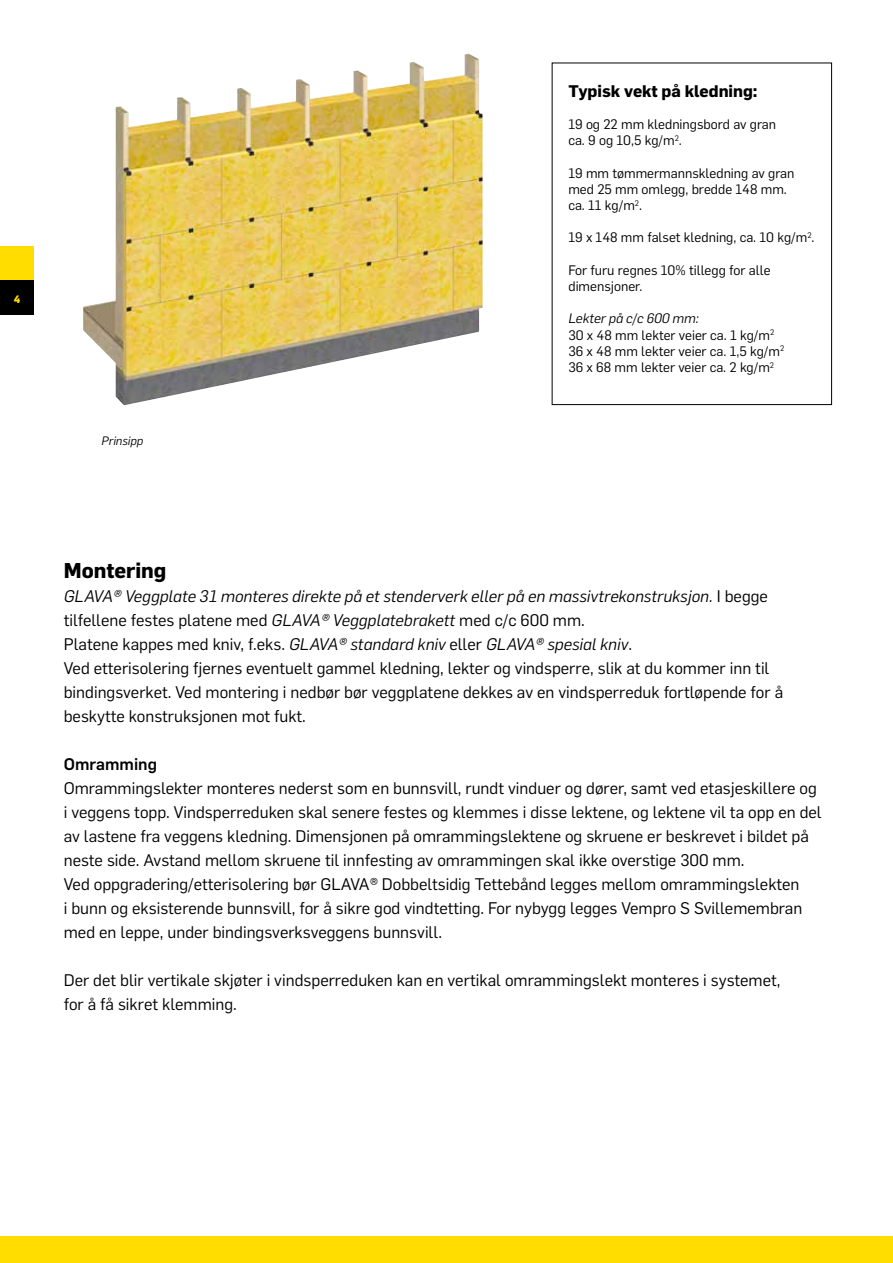
<style>
.page{position:relative;width:893px;height:1263px;background:#fff}
.page>*{position:absolute;margin:0;border:0;box-sizing:border-box;transform-origin:0 0}
.t1{font:700 21px "Flama";color:#000}
.t2{font:16.5px/24px "Flama";color:#000}
.t3{font:700 16.5px "Flama";color:#000}
.t4{font:500 16.5px "Flama";color:#000}
.t5{font:13.5px/16.2px "Flama";color:#000}
.t6{font:italic 12px "Flama";color:#000}
.t7{font:800 10.5px "Flama";color:#fd0}
.s1{font-style:italic}
</style>
<div class="page">
<div style="left:0;top:247px;width:34px;height:34px;background:#fd0"></div>
<div style="left:0;top:281px;width:34px;height:34px;background:#000"></div>
<div style="left:0;top:1236px;width:893px;height:27px;background:#fd0"></div>
<img style="left:83px;top:53px;width:400px;height:352px">
<div style="left:552px;top:63px;width:280px;height:342px;background:#fff;border:1px solid #000"></div>
<p class="t7" style="left:14px;top:291px;width:8px">4</p>
<p class="t6" style="left:102px;top:433px;width:43px">Prinsipp</p>
<p class="t3" style="left:568px;top:79px;width:191px">Typisk vekt på kledning:</p>
<p class="t5" style="left:568px;top:115px;width:209px">19 og 22 mm kledningsbord av gran ca. 9 og 10,5 kg/m<sup>2</sup>.</p>
<p class="t5" style="left:568px;top:164px;width:228px">19 mm tømmermannskledning av gran med 25 mm omlegg, bredde 148 mm. ca. 11 kg/m<sup>2</sup>.</p>
<p class="t5" style="left:568px;top:229px;width:248px">19 x 148 mm falset kledning, ca. 10 kg/m<sup>2</sup>.</p>
<p class="t5" style="left:568px;top:261px;width:204px">For furu regnes 10% tillegg for alle dimensjoner.</p>
<p class="t5" style="left:568px;top:310px;width:217px"><span class="s1">Lekter på c/c 600 mm:<br></span>30 x 48 mm lekter veier ca. 1 kg/m<sup>2<br></sup>36 x 48 mm lekter veier ca. 1,5 kg/m<sup>2<br></sup>36 x 68 mm lekter veier ca. 2 kg/m<sup>2</sup></p>
<p class="t1" style="left:64px;top:555px;width:104px">Montering</p>
<p class="t2" style="left:64px;top:583px;width:721px"><span class="s1">GLAVA® Veggplate 31 monteres direkte på et stenderverk eller på en massivtrekonstruksjon.</span> I begge tilfellene festes platene med <span class="s1">GLAVA® Veggplatebrakett</span> med c/c 600 mm.<br>Platene kappes med kniv, f.eks. <span class="s1">GLAVA® standard kniv</span> eller <span class="s1">GLAVA® spesial kniv</span>.<br>Ved etterisolering fjernes eventuelt gammel kledning, lekter og vindsperre, slik at du kommer inn til bindingsverket. Ved montering i nedbør bør veggplatene dekkes av en vindsperreduk fortløpende for å beskytte konstruksjonen mot fukt.</p>
<p class="t4" style="left:64px;top:752px;width:95px">Omramming</p>
<p class="t2" style="left:64px;top:775px;width:759px">Omrammingslekter monteres nederst som en bunnsvill, rundt vinduer og dører, samt ved etasjeskillere og i veggens topp. Vindsperreduken skal senere festes og klemmes i disse lektene, og lektene vil ta opp en del av lastene fra veggens kledning. Dimensjonen på omrammingslektene og skruene er beskrevet i bildet på neste side. Avstand mellom skruene til innfesting av omrammingen skal ikke overstige 300 mm.<br>Ved oppgradering/etterisolering bør GLAVA® Dobbeltsidig Tettebånd legges mellom omrammingslekten<br>i bunn og eksisterende bunnsvill, for å sikre god vindtetting. For nybygg legges Vempro S Svillemembran med en leppe, under bindingsverksveggens bunnsvill.</p>
<p class="t2" style="left:64px;top:967px;width:718px">Der det blir vertikale skjøter i vindsperreduken kan en vertikal omrammingslekt monteres i systemet, for å få sikret klemming.</p>
</div>
